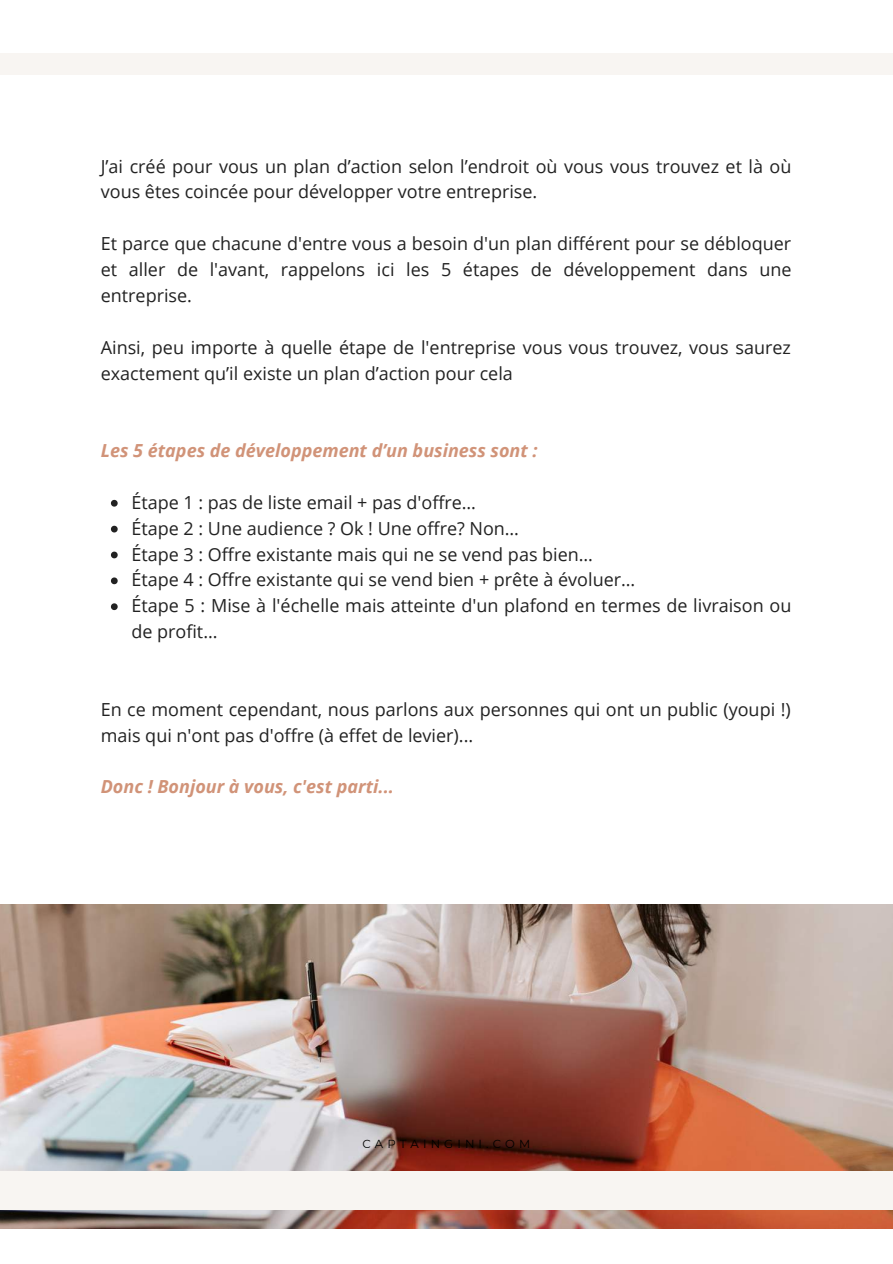
<style>
.page{position:relative;width:893px;height:1264px;background:#fff}
.page>*{position:absolute;margin:0;border:0;box-sizing:border-box;transform-origin:0 0}
.t1{font:18px/25.8px "Open Sans";color:#222}
.t2{font:italic 700 18px "Open Sans";color:#d19378}
.t3{font:11.7px "Montserrat";letter-spacing:.35em;color:#000}
</style>
<div class="page">
<img style="left:0;top:904px;width:892px;height:324px">
<div style="left:0;top:1170px;width:892px;height:39px;background:#f8f5f2"></div>
<div style="left:0;top:54px;width:892px;height:21px;background:#f8f5f2"></div>
<svg style="left:111px;top:500px;width:7px;height:6px"></svg>
<svg style="left:111px;top:525px;width:7px;height:7px"></svg>
<svg style="left:111px;top:551px;width:7px;height:7px"></svg>
<svg style="left:111px;top:577px;width:7px;height:7px"></svg>
<svg style="left:111px;top:603px;width:7px;height:7px"></svg>
<p class="t1" style="left:101px;top:153px;width:692px">J’ai créé pour vous un plan d’action selon l’endroit où vous vous trouvez et là où vous êtes coincée pour développer votre entreprise.</p>
<p class="t1" style="left:101px;top:230px;width:692px;text-align:justify">Et parce que chacune d'entre vous a besoin d'un plan différent pour se débloquer et aller de l'avant, rappelons ici les 5 étapes de développement dans une entreprise.</p>
<p class="t1" style="left:101px;top:334px;width:691px">Ainsi, peu importe à quelle étape de l'entreprise vous vous trouvez, vous saurez exactement qu’il existe un plan d’action pour cela</p>
<p class="t2" style="left:101px;top:438px;width:438px">Les 5 étapes de développement d’un business sont :</p>
<p class="t1" style="left:131px;top:489px;width:661px">Étape 1 : pas de liste email + pas d'offre…<br>Étape 2 : Une audience ? Ok ! Une offre? Non…<br>Étape 3 : Offre existante mais qui ne se vend pas bien…<br>Étape 4 : Offre existante qui se vend bien + prête à évoluer…<br>Étape 5 : Mise à l'échelle mais atteinte d'un plafond en termes de livraison ou de profit…</p>
<p class="t1" style="left:101px;top:696px;width:691px">En ce moment cependant, nous parlons aux personnes qui ont un public (youpi !) mais qui n'ont pas d'offre (à effet de levier)...</p>
<p class="t2" style="left:101px;top:774px;width:294px">Donc ! Bonjour à vous, c'est parti...</p>
<p class="t3" style="left:362px;top:1136px;width:169px">CAPTAINGINI.COM</p>
</div>
